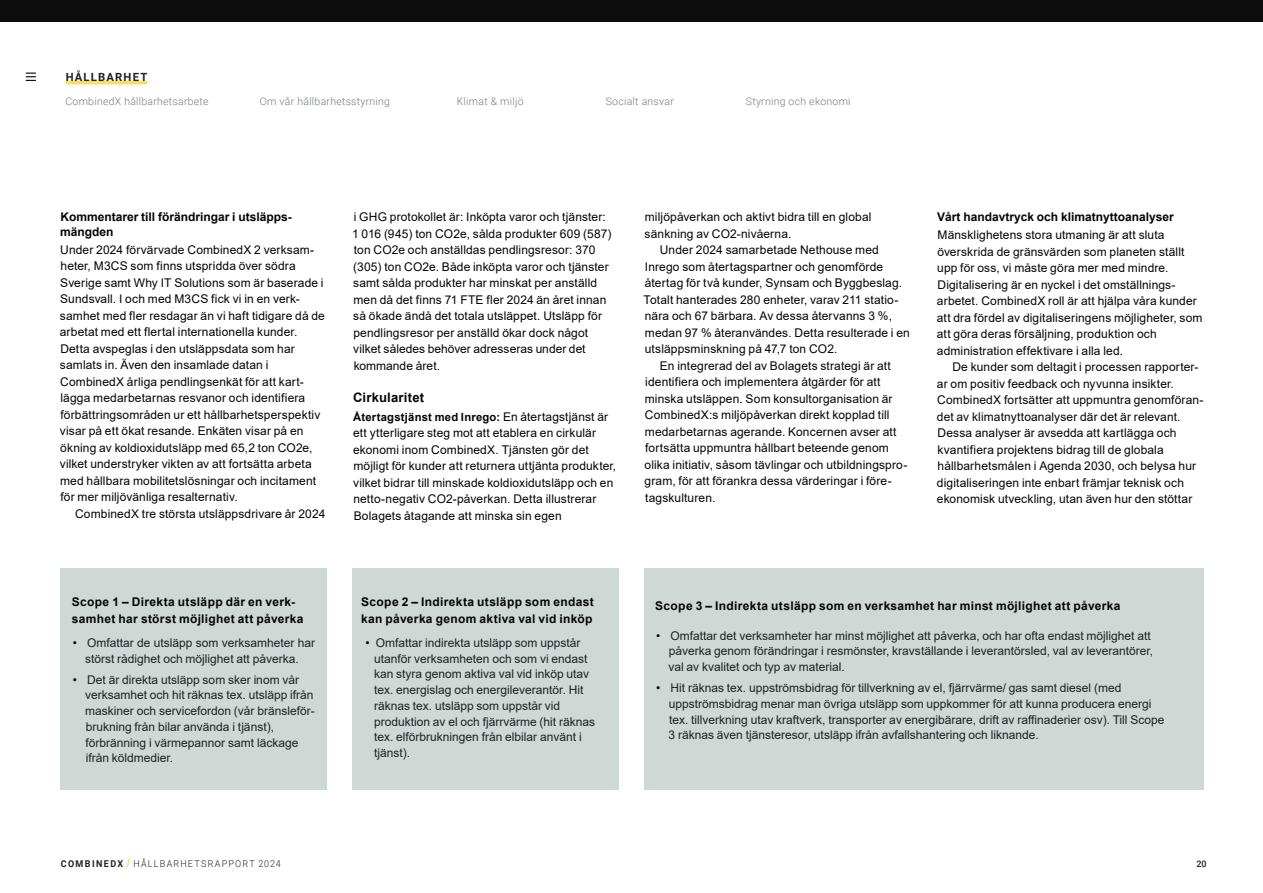
<style>
.page{position:relative;width:1263px;height:893px;background:#fff}
.page>*{position:absolute;margin:0;border:0;box-sizing:border-box;transform-origin:0 0}
.t1{font:700 13.05px "Arial";letter-spacing:.015em;color:#040503}
.t2{font:12px/16.5px "Arial";letter-spacing:.01em;color:#040503}
.t3{font:12px/15.8px "Arial";color:#1d2124}
.t4{font:700 12px/16.5px "Arial";letter-spacing:.025em;color:#040503}
.t5{font:700 12px/14.4px "Arial";color:#040503}
.t6{font:700 11.25px "Arial";letter-spacing:.02em;color:#040503}
.t7{font:700 11.25px "Roboto";letter-spacing:.105em;color:#231f20}
.t8{font:300 10.5px "Roboto";letter-spacing:.025em;color:#767b7d}
.t9{font:300 9.45px "Roboto";letter-spacing:.135em;color:#231f20;scale:.95 1}
.t10{font:500 9px "Roboto";color:#231f20}
.s1{font-weight:400;font-size:12px}
.s2{color:#040503}
.s3{font-weight:700}
.s4{font-family:"Arial";font-weight:900;font-size:12px;color:#fcde58}
</style>
<div class="page">
<div style="left:0;top:0;width:1263px;height:21px;background:#0b0c0b"></div>
<hr style="left:66px;top:81px;width:81px;height:3px;background:#fcde58">
<svg style="left:26px;top:73px;width:9px;height:8px"></svg>
<div style="left:60px;top:568px;width:266px;height:222px;background:#cfd8d5"></div>
<div style="left:352px;top:568px;width:267px;height:222px;background:#cfd8d5"></div>
<div style="left:644px;top:568px;width:560px;height:222px;background:#cfd8d5"></div>
<p class="t7" style="left:66px;top:69px;width:83px">HÅLLBARHET</p>
<p class="t8" style="left:66px;top:94px;width:145px">CombinedX hållbarhetsarbete</p>
<p class="t8" style="left:260px;top:94px;width:132px">Om vår hållbarhetsstyrning</p>
<p class="t8" style="left:457px;top:94px;width:68px">Klimat &amp; miljö</p>
<p class="t8" style="left:606px;top:94px;width:70px">Socialt ansvar</p>
<p class="t8" style="left:746px;top:94px;width:106px">Styrning och ekonomi</p>
<p class="t5" style="left:60px;top:210px;width:233px">Kommentarer till förändringar i utsläpps&shy;mängden</p>
<p class="t2" style="left:60px;top:241px;width:267px">Under 2024 förvärvade CombinedX 2 verksam&shy;heter, M3CS som finns utspridda över södra Sverige samt Why IT Solutions som är baserade i Sundsvall. I och med M3CS fick vi in en verk&shy;samhet med fler resdagar än vi haft tidigare då de arbetat med ett flertal internationella kunder.<br>Detta avspeglas i den utsläppsdata som har samlats in. Även den insamlade datan i CombinedX årliga pendlingsenkät för att kart&shy;lägga medarbetarnas resvanor och identifiera förbättringsområden ur ett hållbarhetsperspektiv visar på ett ökat resande. Enkäten visar på en ökning av koldioxidutsläpp med 65,2 ton CO2e, vilket understryker vikten av att fortsätta arbeta med hållbara mobilitetslösningar och incitament för mer miljövänliga resalternativ.</p>
<p class="t2" style="left:75px;top:505px;width:252px">CombinedX tre största utsläppsdrivare år 2024</p>
<p class="t2" style="left:352px;top:209px;width:261px">i GHG protokollet är: Inköpta varor och tjänster:<br>1 016 (945) ton CO2e, sålda produkter 609 (587) ton CO2e och anställdas pendlingsresor: 370 (305) ton CO2e. Både inköpta varor och tjänster samt sålda produkter har minskat per anställd men då det finns 71 FTE fler 2024 än året innan så ökade ändå det totala utsläppet. Utsläpp för pendlingsresor per anställd ökar dock något vilket således behöver adresseras under det kommande året.</p>
<p class="t1" style="left:353px;top:388px;width:72px">Cirkularitet</p>
<p class="t6" style="left:353px;top:409px;width:257px">Återtagstjänst med Inrego: <span class="s1">En återtagstjänst är</span></p>
<p class="t2" style="left:353px;top:425px;width:265px">ett ytterligare steg mot att etablera en cirkulär ekonomi inom CombinedX. Tjänsten gör det möjligt för kunder att returnera uttjänta produkter, vilket bidrar till minskade koldioxidutsläpp och en netto-negativ CO2-påverkan. Detta illustrerar Bolagets åtagande att minska sin egen</p>
<p class="t2" style="left:645px;top:209px;width:228px">miljöpåverkan och aktivt bidra till en global sänkning av CO2-nivåerna.</p>
<p class="t2" style="left:660px;top:242px;width:221px">Under 2024 samarbetade Nethouse med</p>
<p class="t2" style="left:645px;top:258px;width:240px">Inrego som återtagspartner och genomförde</p>
<p class="t2" style="left:645px;top:275px;width:259px">återtag för två kunder, Synsam och Byggbeslag.</p>
<p class="t2" style="left:644px;top:291px;width:256px">Totalt hanterades 280 enheter, varav 211 statio-</p>
<p class="t2" style="left:645px;top:308px;width:249px">nära och 67 bärbara. Av dessa återvanns 3 %,</p>
<p class="t2" style="left:645px;top:324px;width:267px">medan 97 % återanvändes. Detta resulterade i en</p>
<p class="t2" style="left:645px;top:341px;width:194px">utsläppsminskning på 47,7 ton CO2.</p>
<p class="t2" style="left:660px;top:357px;width:232px">En integrerad del av Bolagets strategi är att</p>
<p class="t2" style="left:645px;top:374px;width:237px">identifiera och implementera åtgärder för att</p>
<p class="t2" style="left:645px;top:390px;width:249px">minska utsläppen. Som konsultorganisation är</p>
<p class="t2" style="left:645px;top:407px;width:246px">CombinedX:s miljöpåverkan direkt kopplad till</p>
<p class="t2" style="left:645px;top:423px;width:253px">medarbetarnas agerande. Koncernen avser att</p>
<p class="t2" style="left:645px;top:440px;width:245px">fortsätta uppmuntra hållbart beteende genom</p>
<p class="t2" style="left:645px;top:456px;width:264px">olika initiativ, såsom tävlingar och utbildningspro-</p>
<p class="t2" style="left:645px;top:473px;width:249px">gram, för att förankra dessa värderingar i före-</p>
<p class="t2" style="left:645px;top:489px;width:72px">tagskulturen.</p>
<p class="t5" style="left:937px;top:210px;width:238px">Vårt handavtryck och klimatnyttoanalyser</p>
<p class="t2" style="left:937px;top:227px;width:267px">Mänsklighetens stora utmaning är att sluta överskrida de gränsvärden som planeten ställt upp för oss, vi måste göra mer med mindre.<br>Digitalisering är en nyckel i det omställnings&shy;arbetet. CombinedX roll är att hjälpa våra kunder att dra fördel av digitaliseringens möjligheter, som att göra deras försäljning, produktion och administration effektivare i alla led.</p>
<p class="t2" style="left:937px;top:359px;width:268px;text-indent:15px">De kunder som deltagit i processen rapporter&shy;ar om positiv feedback och nyvunna insikter.<br>CombinedX fortsätter att uppmuntra genomföran&shy;det av klimatnyttoanalyser där det är relevant.<br>Dessa analyser är avsedda att kartlägga och kvantifiera projektens bidrag till de globala hållbarhetsmålen i Agenda 2030, och belysa hur digitaliseringen inte enbart främjar teknisk och ekonomisk utveckling, utan även hur den stöttar</p>
<p class="t4" style="left:72px;top:594px;width:233px">Scope 1 – Direkta utsläpp där en verk&shy;samhet har störst möjlighet att påverka</p>
<p class="t3" style="left:73px;top:635px;width:244px;text-align:center"><span class="s2">•</span> Omfattar de utsläpp som verksamheter har störst rådighet och möjlighet att påverka.</p>
<p class="t3" style="left:85px;top:671px;width:231px;text-indent:-12px"><span class="s2">•</span> Det är direkta utsläpp som sker inom vår verksamhet och hit räknas tex. utsläpp ifrån maskiner och servicefordon (vår bränsleför&shy;brukning från bilar använda i tjänst), förbränning i värmepannor samt läckage ifrån köldmedier.</p>
<p class="t4" style="left:361px;top:594px;width:234px">Scope 2 – Indirekta utsläpp som endast kan påverka genom aktiva val vid inköp</p>
<p class="t3" style="left:374px;top:635px;width:223px;text-indent:-9px"><span class="s2">•</span> Omfattar indirekta utsläpp som uppstår utanför verksamheten och som vi endast kan styra genom aktiva val vid inköp utav tex. energislag och energileverantör. Hit räknas tex. utsläpp som uppstår vid produktion av el och fjärrvärme (hit räknas tex. elförbrukningen från elbilar använt i tjänst).</p>
<p class="t4" style="left:655px;top:598px;width:467px">Scope 3 – Indirekta utsläpp som en verksamhet har minst möjlighet att påverka</p>
<p class="t3" style="left:668px;top:627px;width:486px;text-indent:-12px"><span class="s2">•</span> Omfattar det verksamheter har minst möjlighet att påverka, och har ofta endast möjlighet att påverka genom förändringar i resmönster, kravställande i leverantörsled, val av leverantörer, val av kvalitet och typ av material.</p>
<p class="t3" style="left:668px;top:680px;width:497px;text-indent:-12px"><span class="s2">•</span> Hit räknas tex. uppströmsbidrag för tillverkning av el, fjärrvärme/ gas samt diesel (med uppströmsbidrag menar man övriga utsläpp som uppkommer för att kunna producera energi tex. tillverkning utav kraftverk, transporter av energibärare, drift av raffinaderier osv). Till Scope 3 räknas även tjänsteresor, utsläpp ifrån avfallshantering och liknande.</p>
<p class="t9" style="left:61px;top:857px;width:233px"><span class="s3">COMBINEDX</span> <span class="s4">/</span> HÅLLBARHETSRAPPORT 2024</p>
<p class="t10" style="left:1196px;top:858px;width:12px">20</p>
</div>
